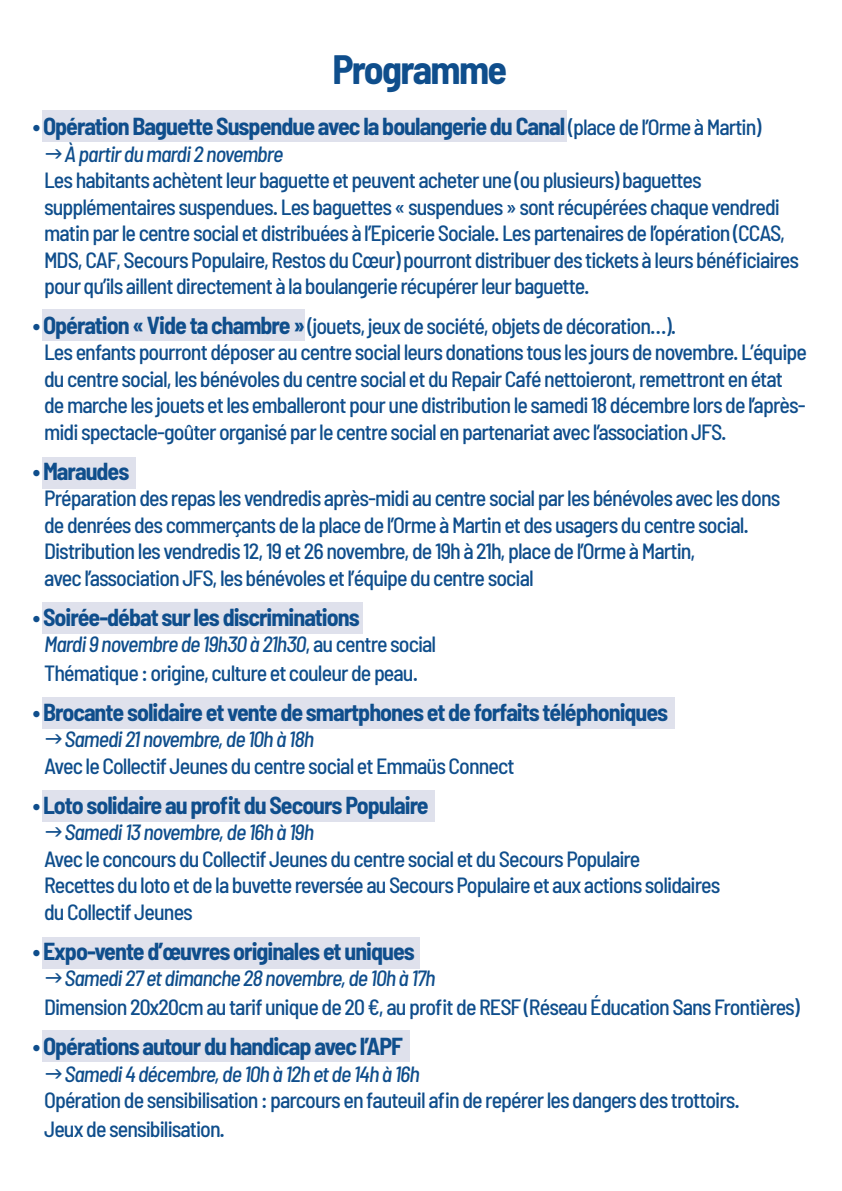
<style>
.page{position:relative;width:842px;height:1191px;background:#fff}
.page>*{position:absolute;margin:0;border:0;box-sizing:border-box;transform-origin:0 0}
.t1{font:700 semi-condensed 40px "Barlow";letter-spacing:-.04em;color:#0f4e8c}
.t2{font:700 semi-condensed 24px "Barlow";letter-spacing:-.04em;color:#0f4e8c}
.t3{font:500 semi-condensed 22px/26.4px "Barlow";letter-spacing:-.04em;color:#0f4e8c}
.t4{font:italic 500 semi-condensed 22px "Barlow";letter-spacing:-.04em;color:#0f4e8c}
.s1{font-weight:500;font-size:22px}
.s2{font-weight:700;font-size:24px}
.s3{font-style:italic}
</style>
<div class="page">
<div style="left:43px;top:111px;width:524px;height:31px;background:#dfe1ec"></div>
<div style="left:43px;top:309px;width:262px;height:31px;background:#dfe1ec"></div>
<div style="left:43px;top:457px;width:93px;height:31px;background:#dfe1ec"></div>
<div style="left:43px;top:602px;width:320px;height:31px;background:#dfe1ec"></div>
<div style="left:43px;top:697px;width:632px;height:32px;background:#dfe1ec"></div>
<div style="left:43px;top:790px;width:392px;height:31px;background:#dfe1ec"></div>
<div style="left:43px;top:937px;width:377px;height:32px;background:#dfe1ec"></div>
<div style="left:43px;top:1030px;width:367px;height:32px;background:#dfe1ec"></div>
<h1 class="t1" style="left:332px;top:45px;width:176px">Programme</h1>
<p class="t2" style="left:33px;top:112px;width:730px">• Opération Baguette Suspendue avec la boulangerie du Canal <span class="s1">(place de l’Orme à Martin)</span></p>
<p class="t4" style="left:64px;top:140px;width:220px">À partir du mardi 2 novembre</p>
<p class="t3" style="left:44px;top:167px;width:756px">Les habitants achètent leur baguette et peuvent acheter une (ou plusieurs) baguettes supplémentaires suspendues. Les baguettes « suspendues » sont récupérées chaque vendredi matin par le centre social et distribuées à l’Epicerie Sociale. Les partenaires de l’opération (CCAS, MDS, CAF, Secours Populaire, Restos du Cœur) pourront distribuer des tickets à leurs bénéficiaires pour qu’ils aillent directement à la boulangerie récupérer leur baguette.</p>
<p class="t3" style="left:44px;top:312px;width:764px;text-indent:-11px"><span class="s2">• Opération « Vide ta chambre »</span> (jouets, jeux de société, objets de décoration…).<br>Les enfants pourront déposer au centre social leurs donations tous les jours de novembre. L’équipe du centre social, les bénévoles du centre social et du Repair Café nettoieront, remettront en état de marche les jouets et les emballeront pour une distribution le samedi 18 décembre lors de l’après&shy;midi spectacle-goûter organisé par le centre social en partenariat avec l’association JFS.</p>
<p class="t2" style="left:33px;top:456px;width:98px">• Maraudes</p>
<p class="t3" style="left:44px;top:484px;width:738px">Préparation des repas les vendredis après-midi au centre social par les bénévoles avec les dons de denrées des commerçants de la place de l’Orme à Martin et des usagers du centre social.<br>Distribution les vendredis 12, 19 et 26 novembre, de 19h à 21h, place de l’Orme à Martin,<br>avec l’association JFS, les bénévoles et l’équipe du centre social</p>
<p class="t2" style="left:33px;top:602px;width:328px">• Soirée-débat sur les discriminations</p>
<p class="t3" style="left:44px;top:629px;width:394px;line-height:28.8px"><span class="s3">Mardi 9 novembre de 19h30 à 21h30</span>, au centre social<br>Thématique : origine, culture et couleur de peau.</p>
<p class="t2" style="left:33px;top:697px;width:637px">• Brocante solidaire et vente de smartphones et de forfaits téléphoniques</p>
<p class="t4" style="left:64px;top:726px;width:251px">Samedi 21 novembre, de 10h à 18h</p>
<p class="t3" style="left:44px;top:752px;width:472px">Avec le Collectif Jeunes du centre social et Emmaüs Connect</p>
<p class="t2" style="left:33px;top:790px;width:397px">• Loto solidaire au profit du Secours Populaire</p>
<p class="t4" style="left:64px;top:819px;width:251px">Samedi 13 novembre, de 16h à 19h</p>
<p class="t3" style="left:44px;top:845px;width:678px">Avec le concours du Collectif Jeunes du centre social et du Secours Populaire<br>Recettes du loto et de la buvette reversée au Secours Populaire et aux actions solidaires du Collectif Jeunes</p>
<p class="t2" style="left:33px;top:936px;width:384px">• Expo-vente d’œuvres originales et uniques</p>
<p class="t4" style="left:64px;top:964px;width:373px">Samedi 27 et dimanche 28 novembre, de 10h à 17h</p>
<p class="t3" style="left:44px;top:993px;width:757px">Dimension 20x20cm au tarif unique de 20 €, au profit de RESF (Réseau Éducation Sans Frontières)</p>
<p class="t2" style="left:33px;top:1031px;width:372px">• Opérations autour du handicap avec l’APF</p>
<p class="t4" style="left:64px;top:1060px;width:357px">Samedi 4 décembre, de 10h à 12h et de 14h à 16h</p>
<p class="t3" style="left:44px;top:1085px;width:697px;line-height:28.8px">Opération de sensibilisation : parcours en fauteuil afin de repérer les dangers des trottoirs.<br>Jeux de sensibilisation.</p>
</div>
